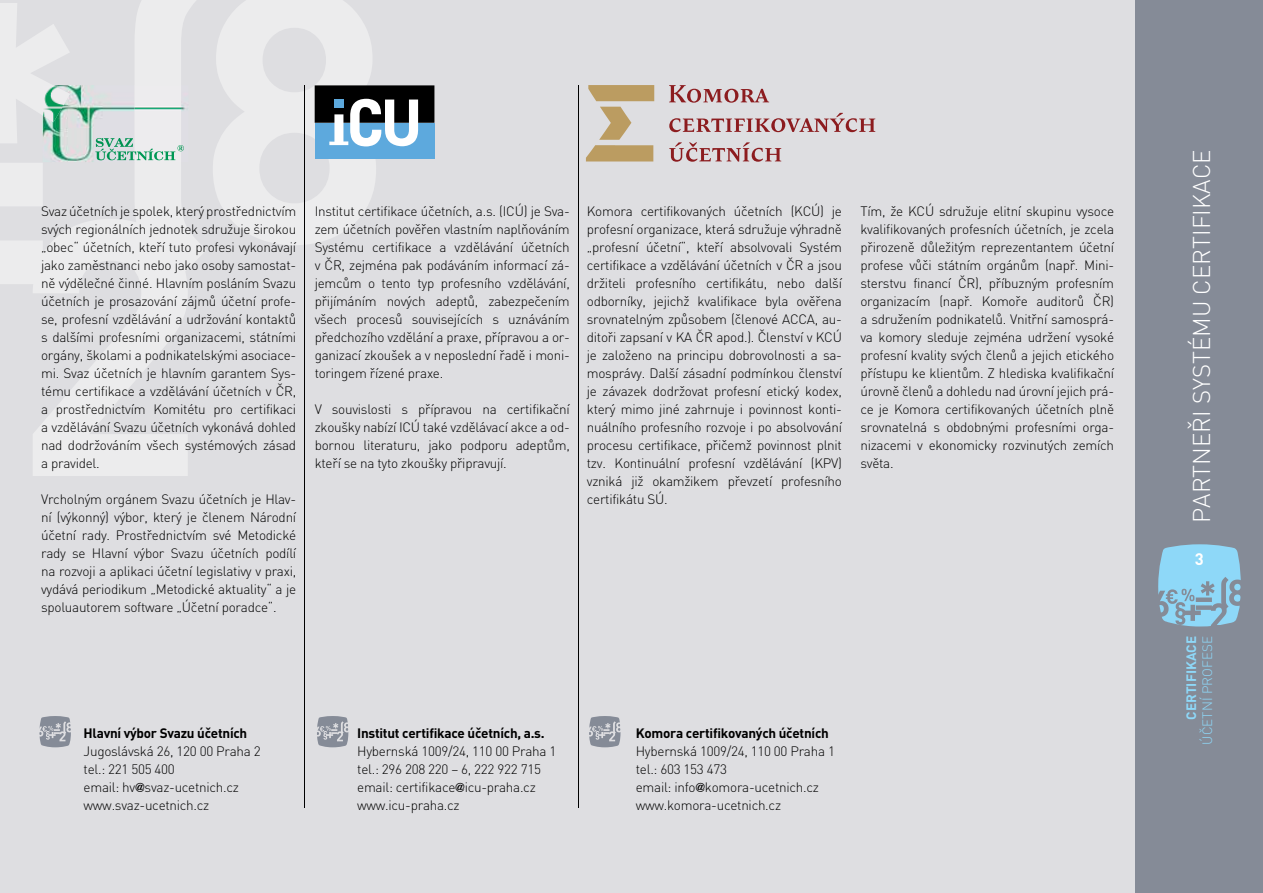
<style>
.page{position:relative;width:1263px;height:893px;background:#fff}
.page>*{position:absolute;margin:0;border:0;box-sizing:border-box;transform-origin:0 0}
.t1{font:300 24px "Unient DINCE";color:#fff}
.t2{font:700 16.5px "Unient DINCE";color:#fff}
.t3{font:300 13.5px/18px "Unient DINCE";letter-spacing:-.02em;color:#000;text-align:justify}
.t4{font:700 13.5px "Unient DINCE";letter-spacing:-.02em;color:#000}
.t5{font:300 13.5px "Unient DINCE";color:#8ed8f8}
.t6{font:700 13.5px "Unient DINCE";color:#8ed8f8}
.s1{font-family:"U001 DOT";font-weight:400}
</style>
<div class="page">
<div style="left:0;top:0;width:1144px;height:893px;background:#dedee1"></div>
<div style="left:1135px;top:0;width:128px;height:893px;background:#858b97"></div>
<svg style="left:1158px;top:544px;width:83px;height:83px"></svg>
<svg style="left:0;top:0;width:206px;height:476px"></svg>
<svg style="left:669px;top:85px;width:100px;height:18px"></svg>
<svg style="left:669px;top:113px;width:206px;height:19px"></svg>
<svg style="left:669px;top:142px;width:112px;height:20px"></svg>
<svg style="left:588px;top:85px;width:66px;height:16px"></svg>
<svg style="left:586px;top:107px;width:67px;height:54px"></svg>
<hr style="left:305px;top:85px;width:1px;height:723px;background:#000">
<hr style="left:578px;top:85px;width:1px;height:723px;background:#000">
<svg style="left:39px;top:716px;width:32px;height:31px"></svg>
<svg style="left:317px;top:716px;width:32px;height:31px"></svg>
<svg style="left:589px;top:716px;width:32px;height:31px"></svg>
<svg style="left:213px;top:0;width:221px;height:245px"></svg>
<p class="t3" style="left:41px;top:203px;width:257px">Svaz účetních je spolek, který prostřednictvím svých regionálních jednotek sdružuje širokou „obec“ účetních, kteří tuto profesi vykonávají jako zaměstnanci nebo jako osoby samostat&shy;ně výdělečné činné. Hlavním posláním Svazu účetních je prosazování zájmů účetní profe&shy;se, profesní vzdělávání a udržování kontaktů s dalšími profesními organizacemi, státními orgány, školami a podnikatelskými asociace&shy;mi. Svaz účetních je hlavním garantem Sys&shy;tému certifikace a vzdělávání účetních v ČR, a prostřednictvím Komitétu pro certifikaci a vzdělávání Svazu účetních vykonává dohled nad dodržováním všech systémových zásad a pravidel.</p>
<p class="t3" style="left:41px;top:491px;width:257px">Vrcholným orgánem Svazu účetních je Hlav&shy;ní (výkonný) výbor, který je členem Národní účetní rady. Prostřednictvím své Metodické rady se Hlavní výbor Svazu účetních podílí na rozvoji a aplikaci účetní legislativy v praxi, vydává periodikum „Metodické aktuality“ a je spoluautorem software „Účetní poradce“.</p>
<p class="t3" style="left:315px;top:203px;width:257px">Institut certifikace účetních, a.s. (ICÚ) je Sva&shy;zem účetních pověřen vlastním naplňováním Systému certifikace a vzdělávání účetních v ČR, zejména pak podáváním informací zá&shy;jemcům o tento typ profesního vzdělávání, přijímáním nových adeptů, zabezpečením všech procesů souvisejících s uznáváním předchozího vzdělání a praxe, přípravou a or&shy;ganizací zkoušek a v neposlední řadě i moni&shy;toringem řízené praxe.</p>
<p class="t3" style="left:315px;top:401px;width:257px">V souvislosti s přípravou na certifikační zkoušky nabízí ICÚ také vzdělávací akce a od&shy;bornou literaturu, jako podporu adeptům, kteří se na tyto zkoušky připravují.</p>
<p class="t3" style="left:587px;top:203px;width:257px">Komora certifikovaných účetních (KCÚ) je profesní organizace, která sdružuje výhradně „profesní účetní“, kteří absolvovali Systém certifikace a vzdělávání účetních v ČR a jsou držiteli profesního certifikátu, nebo další odborníky, jejichž kvalifikace byla ověřena srovnatelným způsobem (členové ACCA, au&shy;ditoři zapsaní v KA ČR apod.). Členství v KCÚ je založeno na principu dobrovolnosti a sa&shy;mosprávy. Další zásadní podmínkou členství je závazek dodržovat profesní etický kodex, který mimo jiné zahrnuje i povinnost konti&shy;nuálního profesního rozvoje i po absolvování procesu certifikace, přičemž povinnost plnit tzv. Kontinuální profesní vzdělávání (KPV) vzniká již okamžikem převzetí profesního certifikátu SÚ.</p>
<p class="t3" style="left:860px;top:203px;width:255px">Tím, že KCÚ sdružuje elitní skupinu vysoce kvalifikovaných profesních účetních, je zcela přirozeně důležitým reprezentantem účetní profese vůči státním orgánům (např. Mini&shy;sterstvu financí ČR), příbuzným profesním organizacím (např. Komoře auditorů ČR) a sdružením podnikatelů. Vnitřní samosprá&shy;va komory sleduje zejména udržení vysoké profesní kvality svých členů a jejich etického přístupu ke klientům. Z hlediska kvalifikační úrovně členů a dohledu nad úrovní jejich prá&shy;ce je Komora certifikovaných účetních plně srovnatelná s obdobnými profesními orga&shy;nizacemi v ekonomicky rozvinutých zemích světa.</p>
<p class="t4" style="left:84px;top:724px;width:165px">Hlavní výbor Svazu účetních</p>
<p class="t3" style="left:84px;top:743px;width:179px;text-align:left">Jugoslávská 26, 120 00 Praha 2 tel.: 221 505 400<br>email: hv<span class="s1">@</span>svaz-ucetnich.cz www.svaz-ucetnich.cz</p>
<p class="t4" style="left:357px;top:724px;width:189px">Institut certifikace účetních, a.s.</p>
<p class="t3" style="left:357px;top:743px;width:201px;text-align:left">Hybernská 1009/24, 110 00 Praha 1 tel.: 296 208 220 – 6, 222 922 715 email: certifikace<span class="s1">@</span>icu-praha.cz www.icu-praha.cz</p>
<p class="t4" style="left:636px;top:724px;width:195px">Komora certifikovaných účetních</p>
<p class="t3" style="left:636px;top:743px;width:201px;text-align:left">Hybernská 1009/24, 110 00 Praha 1 tel.: 603 153 473<br>email: info<span class="s1">@</span>komora-ucetnich.cz www.komora-ucetnich.cz</p>
<h1 class="t1" style="left:1191px;top:523px;width:375px;rotate:-90deg">PARTNEŘI SYSTÉMU CERTIFIKACE</h1>
<p class="t2" style="left:1195px;top:549px;width:10px">3</p>
<p class="t6" style="left:1182px;top:720px;width:85px;rotate:-90deg">CERTIFIKACE</p>
<p class="t5" style="left:1201px;top:745px;width:110px;rotate:-90deg">ÚČETNÍ PROFESE</p>
</div>
